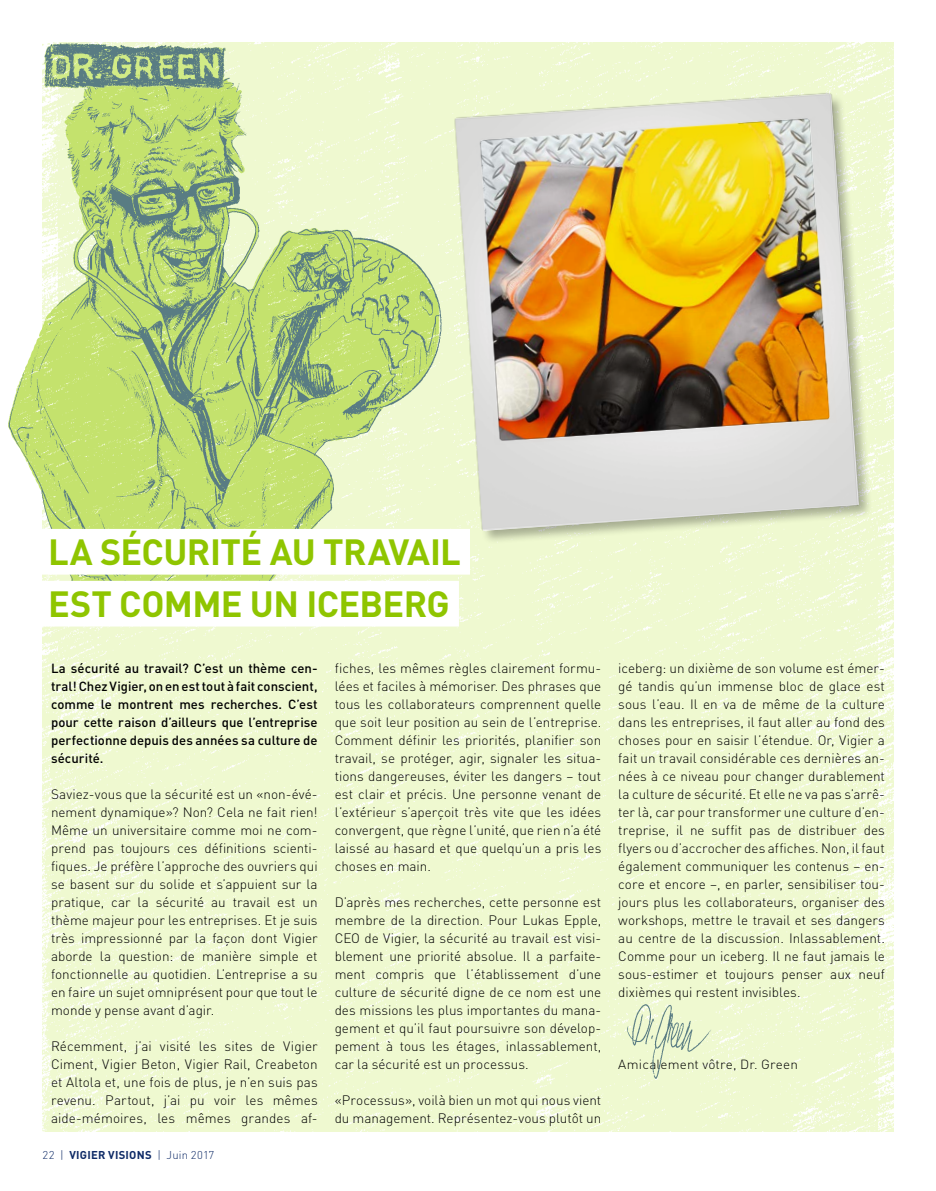
<style>
.page{position:relative;width:936px;height:1191px;background:#fff}
.page>*{position:absolute;margin:0;border:0;box-sizing:border-box;transform-origin:0 0}
.t1{font:700 36px/51.9px "DIN Pro";letter-spacing:-.015em;color:#8fc500}
.t2{font:300 13.5px/18px "DIN Pro";color:#000;text-align:justify}
.t3{font:500 13.2px/18px "DIN Pro";letter-spacing:.005em;color:#000;text-align:justify}
.t4{font:300 13.2px "DIN Pro";letter-spacing:.01em;color:#000}
.t5{font:700 11.25px "DIN Pro";letter-spacing:.02em;color:#0e2a66}
.s1{font-weight:300}
</style>
<div class="page">
<img style="left:43px;top:43px;width:850px;height:1089px">
<img style="left:8px;top:42px;width:446px;height:539px">
<img style="left:34px;top:42px;width:225px;height:68px">
<div style="left:456px;top:94px;width:416px;height:451px;background:#000;opacity:.3"></div>
<img style="left:450px;top:88px;width:413px;height:445px">
<div style="left:40px;top:529px;width:430px;height:45px;background:#fff"></div>
<div style="left:40px;top:581px;width:419px;height:45px;background:#fff"></div>
<img style="left:618px;top:997px;width:106px;height:87px">
<h1 class="t1" style="left:48px;top:522px;width:414px">LA SÉCURITÉ AU TRAVAIL<br>EST COMME UN ICEBERG</h1>
<p class="t3" style="left:51px;top:657px;width:268px">La sécurité au travail? C’est un thème cen&shy;tral! Chez Vigier, on en est tout à fait conscient, comme le montrent mes recherches. C’est pour cette raison d’ailleurs que l’entreprise perfectionne depuis des années sa culture de sécurité.</p>
<p class="t2" style="left:51px;top:783px;width:268px">Saviez-vous que la sécurité est un «non-évé&shy;nement dynamique»? Non? Cela ne fait rien!<br>Même un universitaire comme moi ne com&shy;prend pas toujours ces définitions scienti&shy;fiques. Je préfère l’approche des ouvriers qui se basent sur du solide et s’appuient sur la pratique, car la sécurité au travail est un thème majeur pour les entreprises. Et je suis très impressionné par la façon dont Vigier aborde la question: de manière simple et fonctionnelle au quotidien. L’entreprise a su en faire un sujet omniprésent pour que tout le monde y pense avant d’agir.</p>
<p class="t2" style="left:51px;top:1035px;width:268px">Récemment, j’ai visité les sites de Vigier Ciment, Vigier Beton, Vigier Rail, Creabeton et Altola et, une fois de plus, je n’en suis pas revenu. Partout, j’ai pu voir les mêmes aide-mémoires, les mêmes grandes af-</p>
<p class="t5" style="left:43px;top:1145px;width:173px"><span class="s1">22 |</span> VIGIER VISIONS <span class="s1">| Juin 2017</span></p>
<p class="t2" style="left:334px;top:657px;width:268px">fiches, les mêmes règles clairement formu&shy;lées et faciles à mémoriser. Des phrases que tous les collaborateurs comprennent quelle que soit leur position au sein de l’entreprise.<br>Comment définir les priorités, planifier son travail, se protéger, agir, signaler les situa&shy;tions dangereuses, éviter les dangers – tout est clair et précis. Une personne venant de l’extérieur s’aperçoit très vite que les idées convergent, que règne l’unité, que rien n’a été laissé au hasard et que quelqu’un a pris les choses en main.</p>
<p class="t2" style="left:334px;top:891px;width:268px">D’après mes recherches, cette personne est membre de la direction. Pour Lukas Epple, CEO de Vigier, la sécurité au travail est visi&shy;blement une priorité absolue. Il a parfaite&shy;ment compris que l’établissement d’une culture de sécurité digne de ce nom est une des missions les plus importantes du mana&shy;gement et qu’il faut poursuivre son dévelop&shy;pement à tous les étages, inlassablement, car la sécurité est un processus.</p>
<p class="t2" style="left:334px;top:1089px;width:268px">«Processus», voilà bien un mot qui nous vient du management. Représentez-vous plutôt un</p>
<p class="t2" style="left:618px;top:657px;width:268px">iceberg: un dixième de son volume est émer&shy;gé tandis qu’un immense bloc de glace est sous l’eau. Il en va de même de la culture dans les entreprises, il faut aller au fond des choses pour en saisir l’étendue. Or, Vigier a fait un travail considérable ces dernières an&shy;nées à ce niveau pour changer durablement la culture de sécurité. Et elle ne va pas s’arrê&shy;ter là, car pour transformer une culture d’en&shy;treprise, il ne suffit pas de distribuer des flyers ou d’accrocher des affiches. Non, il faut également communiquer les contenus – en&shy;core et encore –, en parler, sensibiliser tou&shy;jours plus les collaborateurs, organiser des workshops, mettre le travail et ses dangers au centre de la discussion. Inlassablement.<br>Comme pour un iceberg. Il ne faut jamais le sous-estimer et toujours penser aux neuf dixièmes qui restent invisibles.</p>
<p class="t4" style="left:618px;top:1054px;width:181px">Amicalement vôtre, Dr. Green</p>
</div>
